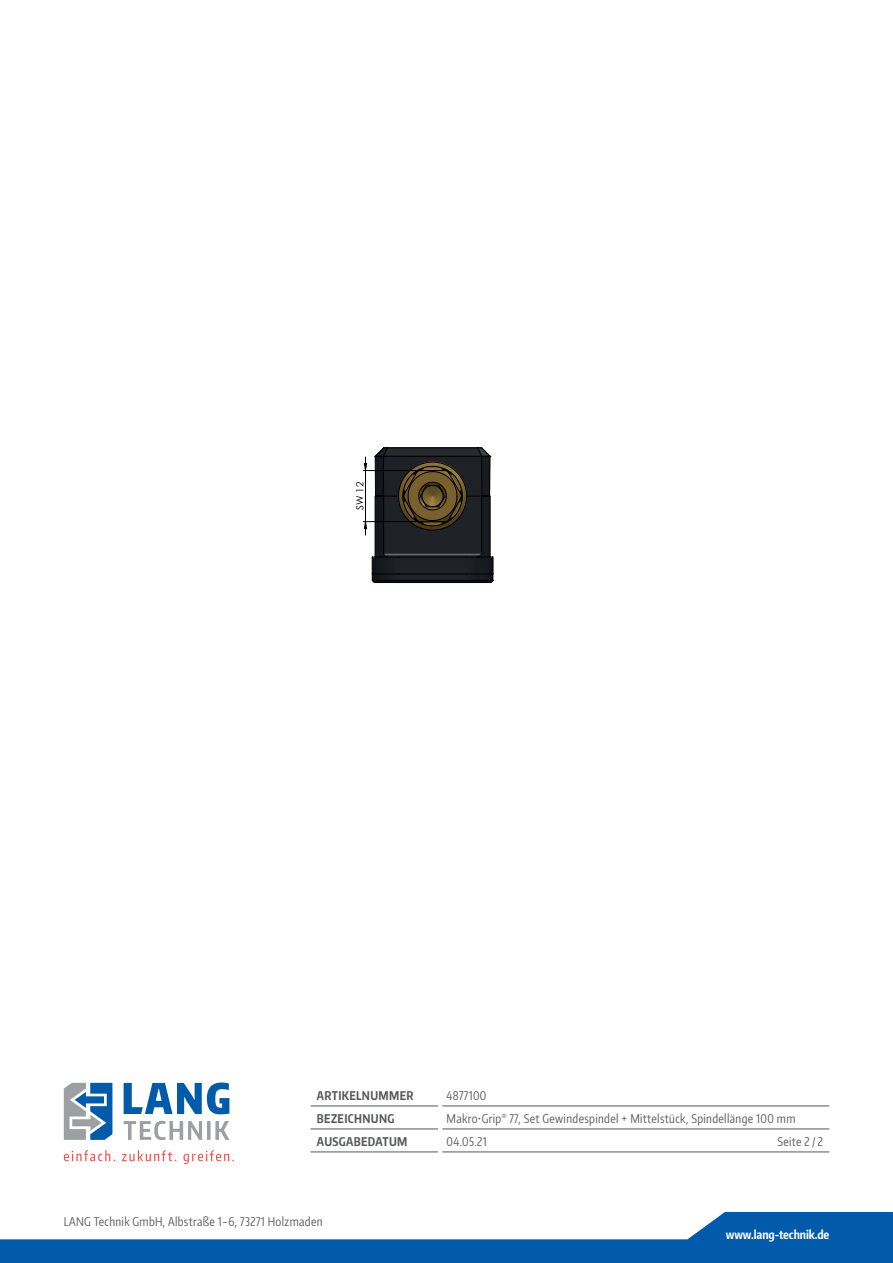
<style>
.page{position:relative;width:893px;height:1263px;background:#fff}
.page>*{position:absolute;margin:0;border:0;box-sizing:border-box;transform-origin:0 0}
.t1{font:12px "Encode Sans Compressed";letter-spacing:.03em;color:#57585a}
.t2{font:700 12px "Encode Sans Compressed";letter-spacing:.03em;color:#57585a}
.t3{font:700 12px "Encode Sans Compressed";letter-spacing:-.01em;color:#fff}
.t4{font:9.9px "Century Gothic";color:#000001}
</style>
<div class="page">
<svg style="left:0;top:1212px;width:893px;height:51px;fill:#015aaa"></svg>
<svg style="left:124px;top:1082px;width:105px;height:32px"></svg>
<svg style="left:124px;top:1121px;width:105px;height:19px"></svg>
<svg style="left:64px;top:1083px;width:48px;height:57px"></svg>
<svg style="left:64px;top:1150px;width:170px;height:14px"></svg>
<hr style="left:311px;top:1106px;width:127px;height:1px;background:#57585a">
<hr style="left:442px;top:1106px;width:387px;height:1px;background:#57585a">
<hr style="left:311px;top:1129px;width:127px;height:1px;background:#57585a">
<hr style="left:442px;top:1129px;width:387px;height:1px;background:#57585a">
<hr style="left:311px;top:1152px;width:127px;height:1px;background:#57585a">
<hr style="left:442px;top:1152px;width:387px;height:1px;background:#57585a">
<hr style="left:363px;top:470px;width:54px;height:1px;background:#000001">
<hr style="left:363px;top:521px;width:54px;height:1px;background:#000001">
<svg style="left:364px;top:447px;width:130px;height:136px;background:#3e3c38"></svg>
<p class="t4" style="left:353px;top:510px;width:30px;rotate:-90deg">SW 12</p>
<p class="t2" style="left:317px;top:1087px;width:98px">ARTIKELNUMMER</p>
<p class="t1" style="left:447px;top:1087px;width:41px">4877100</p>
<p class="t2" style="left:317px;top:1110px;width:79px">BEZEICHNUNG</p>
<p class="t1" style="left:447px;top:1110px;width:350px">Makro•Grip<sup>®</sup> 77, Set Gewindespindel + Mittelstück, Spindellänge 100 mm</p>
<p class="t2" style="left:317px;top:1133px;width:92px">AUSGABEDATUM</p>
<p class="t1" style="left:447px;top:1133px;width:42px">04.05.21</p>
<p class="t1" style="left:777px;top:1133px;width:47px">Seite 2 / 2</p>
<p class="t1" style="left:64px;top:1213px;width:260px">LANG Technik GmbH, Albstraße 1–6, 73271 Holzmaden</p>
<p class="t3" style="left:726px;top:1227px;width:105px">www.lang-technik.de</p>
</div>
